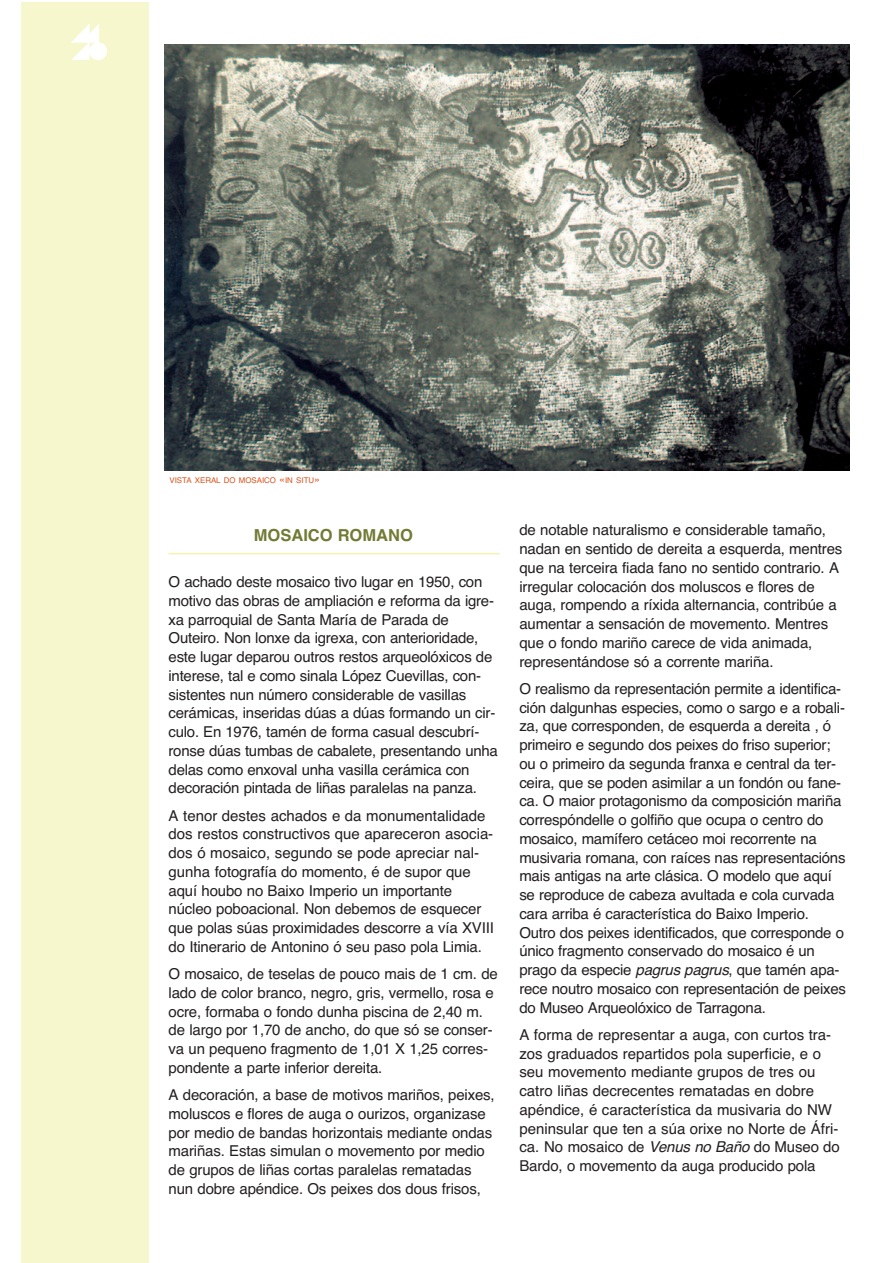
<style>
.page{position:relative;width:893px;height:1263px;background:#fff}
.page>*{position:absolute;margin:0;border:0;box-sizing:border-box;transform-origin:0 0}
.t1{font:700 16.5px "Helvetica";color:#727a34}
.t2{font:15px/18.8px "Helvetica";letter-spacing:-.01em;color:#231f20}
.t3{font:7.8px "Helvetica";color:#d9531c}
.s1{font-size:10.5px}
.s2{font-style:italic}
</style>
<div class="page">
<hr style="left:168px;top:553px;width:332px;height:1px;background:#f3f3ae">
<div style="left:21px;top:2px;width:127px;height:1261px;background:#f7f7ce"></div>
<svg style="left:71px;top:24px;width:28px;height:36px"></svg>
<div style="left:90px;top:43px;width:17px;height:17px;background:#fff;border-radius:50%"></div>
<div style="left:89px;top:42px;width:18px;height:18px;border:1px solid #fff;border-radius:50%"></div>
<img style="left:165px;top:44px;width:684px;height:427px">
<p class="t3" style="left:169px;top:476px;width:152px">VISTA XERAL DO MOSAICO <span class="s1">«</span>IN SITU<span class="s1">»</span></p>
<p class="t1" style="left:254px;top:526px;width:161px">MOSAICO ROMANO</p>
<p class="t2" style="left:169px;top:572px;width:331px">O achado deste mosaico tivo lugar en 1950, con motivo das obras de ampliación e reforma da igre&shy;xa parroquial de Santa María de Parada de Outeiro. Non lonxe da igrexa, con anterioridade, este lugar deparou outros restos arqueolóxicos de interese, tal e como sinala López Cuevillas, con&shy;sistentes nun número considerable de vasillas cerámicas, inseridas dúas a dúas formando un cir&shy;culo. En 1976, tamén de forma casual descubrí&shy;ronse dúas tumbas de cabalete, presentando unha delas como enxoval unha vasilla cerámica con decoración pintada de liñas paralelas na panza.</p>
<p class="t2" style="left:169px;top:806px;width:327px">A tenor destes achados e da monumentalidade dos restos constructivos que apareceron asocia&shy;dos ó mosaico, segundo se pode apreciar nal&shy;gunha fotografía do momento, é de supor que aquí houbo no Baixo Imperio un importante núcleo poboacional. Non debemos de esquecer que polas súas proximidades descorre a vía XVIII do Itinerario de Antonino ó seu paso pola Limia.</p>
<p class="t2" style="left:169px;top:964px;width:331px">O mosaico, de teselas de pouco mais de 1 cm. de lado de color branco, negro, gris, vermello, rosa e ocre, formaba o fondo dunha piscina de 2,40 m. de largo por 1,70 de ancho, do que só se conser&shy;va un pequeno fragmento de 1,01 X 1,25 corres&shy;pondente a parte inferior dereita.</p>
<p class="t2" style="left:169px;top:1085px;width:328px">A decoración, a base de motivos mariños, peixes, moluscos e flores de auga o ourizos, organizase por medio de bandas horizontais mediante ondas mariñas. Estas simulan o movemento por medio de grupos de liñas cortas paralelas rematadas nun dobre apéndice. Os peixes dos dous frisos,</p>
<p class="t2" style="left:519px;top:521px;width:325px">de notable naturalismo e considerable tamaño, nadan en sentido de dereita a esquerda, mentres que na terceira fiada fano no sentido contrario. A irregular colocación dos moluscos e flores de auga, rompendo a ríxida alternancia, contribúe a aumentar a sensación de movemento. Mentres que o fondo mariño carece de vida animada, representándose só a corrente mariña.</p>
<p class="t2" style="left:519px;top:679px;width:328px">O realismo da representación permite a identifica&shy;ción dalgunhas especies, como o sargo e a robali&shy;za, que corresponden, de esquerda a dereita , ó primeiro e segundo dos peixes do friso superior; ou o primeiro da segunda franxa e central da ter&shy;ceira, que se poden asimilar a un fondón ou fane&shy;ca. O maior protagonismo da composición mariña correspóndelle o golfiño que ocupa o centro do mosaico, mamífero cetáceo moi recorrente na musivaria romana, con raíces nas representacións mais antigas na arte clásica. O modelo que aquí se reproduce de cabeza avultada e cola curvada cara arriba é característica do Baixo Imperio.<br>Outro dos peixes identificados, que corresponde o único fragmento conservado do mosaico é un prago da especie <span class="s2">pagruspagrus</span>, que tamén apa&shy;rece noutro mosaico con representación de peixes do Museo Arqueolóxico de Tarragona.</p>
<p class="t2" style="left:519px;top:1025px;width:322px">A forma de representar a auga, con curtos tra&shy;zos graduados repartidos pola superficie, e o seu movemento mediante grupos de tres ou catro liñas decrecentes rematadas en dobre apéndice, é característica da musivaria do NW peninsular que ten a súa orixe no Norte de Áfri&shy;ca. No mosaico de <span class="s2">VenusnoBaño</span>do Museo do Bardo, o movemento da auga producido pola</p>
</div>
